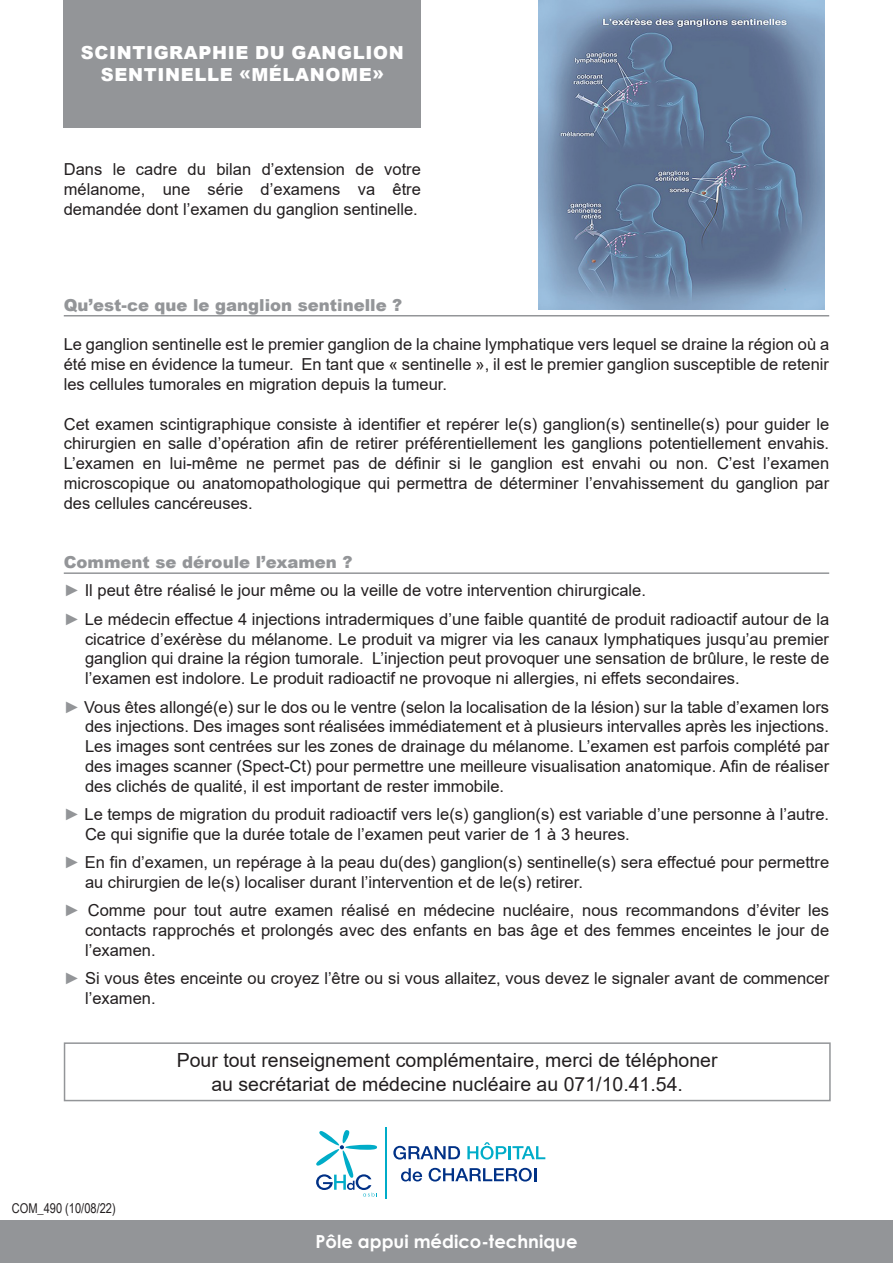
<style>
.page{position:relative;width:893px;height:1263px;background:#fff}
.page>*{position:absolute;margin:0;border:0;box-sizing:border-box;transform-origin:0 0}
.t1{font:19.5px "Arial";color:#231f20}
.t2{font:900 18px/21.6px "Arial";letter-spacing:.035em;color:#fff;text-align:center}
.t3{font:700 18px "Century Gothic";color:#fff}
.t4{font:16.5px/19.8px "Arial";color:#231f20;text-align:justify}
.t5{font:900 16.5px "Arial";color:#939598}
.t6{font:13.5px "Arial Narrow";color:#231f20}
.s1{font-family:"Century Gothic";color:#939598}
</style>
<div class="page">
<div style="left:0;top:1220px;width:893px;height:43px;background:#939598"></div>
<div style="left:64px;top:0;width:357px;height:128px;background:#939598"></div>
<hr style="left:64px;top:315px;width:765px;height:1px;background:#939598">
<hr style="left:64px;top:572px;width:765px;height:2px;background:#939598">
<div style="left:64px;top:1042px;width:767px;height:59px;border:2px solid #939598"></div>
<svg style="left:316px;top:1130px;width:61px;height:66px"></svg>
<hr style="left:385px;top:1127px;width:1px;height:72px;background:#00acc8">
<svg style="left:393px;top:1146px;width:67px;height:13px"></svg>
<svg style="left:467px;top:1142px;width:78px;height:17px"></svg>
<svg style="left:401px;top:1168px;width:21px;height:13px"></svg>
<svg style="left:429px;top:1168px;width:107px;height:13px"></svg>
<img style="left:539px;top:0;width:286px;height:309px">
<p class="t2" style="left:81px;top:42px;width:324px">SCINTIGRAPHIE DU GANGLION<br>SENTINELLE «MÉLANOME»</p>
<p class="t4" style="left:64px;top:159px;width:359px">Dans le cadre du bilan d’extension de votre mélanome, une série d’examens va être demandée dont l’examen du ganglion sentinelle.</p>
<p class="t5" style="left:64px;top:293px;width:340px">Qu’est-ce que le ganglion sentinelle ?</p>
<p class="t4" style="left:64px;top:335px;width:767px">Le ganglion sentinelle est le premier ganglion de la chaine lymphatique vers lequel se draine la région où a été mise en évidence la tumeur. En tant que « sentinelle », il est le premier ganglion susceptible de retenir les cellules tumorales en migration depuis la tumeur.</p>
<p class="t4" style="left:64px;top:414px;width:767px">Cet examen scintigraphique consiste à identifier et repérer le(s) ganglion(s) sentinelle(s) pour guider le chirurgien en salle d’opération afin de retirer préférentiellement les ganglions potentiellement envahis.<br>L’examen en lui-même ne permet pas de définir si le ganglion est envahi ou non. C’est l’examen microscopique ou anatomopathologique qui permettra de déterminer l’envahissement du ganglion par des cellules cancéreuses.</p>
<p class="t5" style="left:64px;top:550px;width:290px">Comment se déroule l’examen ?</p>
<p class="t4" style="left:64px;top:581px;width:584px"><span class="s1">►</span> Il peut être réalisé le jour même ou la veille de votre intervention chirurgicale.</p>
<p class="t4" style="left:85px;top:609px;width:746px;text-indent:-21px"><span class="s1">►</span> Le médecin effectue 4 injections intradermiques d’une faible quantité de produit radioactif autour de la cicatrice d’exérèse du mélanome. Le produit va migrer via les canaux lymphatiques jusqu’au premier ganglion qui draine la région tumorale. L’injection peut provoquer une sensation de brûlure, le reste de l’examen est indolore. Le produit radioactif ne provoque ni allergies, ni effets secondaires.</p>
<p class="t4" style="left:85px;top:697px;width:746px;text-indent:-21px"><span class="s1">►</span> Vous êtes allongé(e) sur le dos ou le ventre (selon la localisation de la lésion) sur la table d’examen lors des injections. Des images sont réalisées immédiatement et à plusieurs intervalles après les injections.<br>Les images sont centrées sur les zones de drainage du mélanome. L’examen est parfois complété par des images scanner (Spect-Ct) pour permettre une meilleure visualisation anatomique. Afin de réaliser des clichés de qualité, il est important de rester immobile.</p>
<p class="t4" style="left:85px;top:804px;width:746px;text-indent:-21px"><span class="s1">►</span> Le temps de migration du produit radioactif vers le(s) ganglion(s) est variable d’une personne à l’autre.<br>Ce qui signifie que la durée totale de l’examen peut varier de 1 à 3 heures.</p>
<p class="t4" style="left:85px;top:852px;width:746px;text-indent:-21px"><span class="s1">►</span> En fin d’examen, un repérage à la peau du(des) ganglion(s) sentinelle(s) sera effectué pour permettre au chirurgien de le(s) localiser durant l’intervention et de le(s) retirer.</p>
<p class="t4" style="left:85px;top:900px;width:746px;text-indent:-21px"><span class="s1">►</span> Comme pour tout autre examen réalisé en médecine nucléaire, nous recommandons d’éviter les contacts rapprochés et prolongés avec des enfants en bas âge et des femmes enceintes le jour de l’examen.</p>
<p class="t4" style="left:85px;top:968px;width:746px;text-indent:-21px"><span class="s1">►</span> Si vous êtes enceinte ou croyez l’être ou si vous allaitez, vous devez le signaler avant de commencer l’examen.</p>
<p class="t6" style="left:12px;top:1198px;width:105px">COM_490 (10/08/22)</p>
<p class="t1" style="left:177px;top:1047px;width:542px">Pour tout renseignement complémentaire, merci de téléphoner</p>
<p class="t1" style="left:211px;top:1070px;width:473px">au secrétariat de médecine nucléaire au 071/10.41.54.</p>
<p class="t3" style="left:315px;top:1228px;width:264px">Pôle appui médico-technique</p>
</div>
